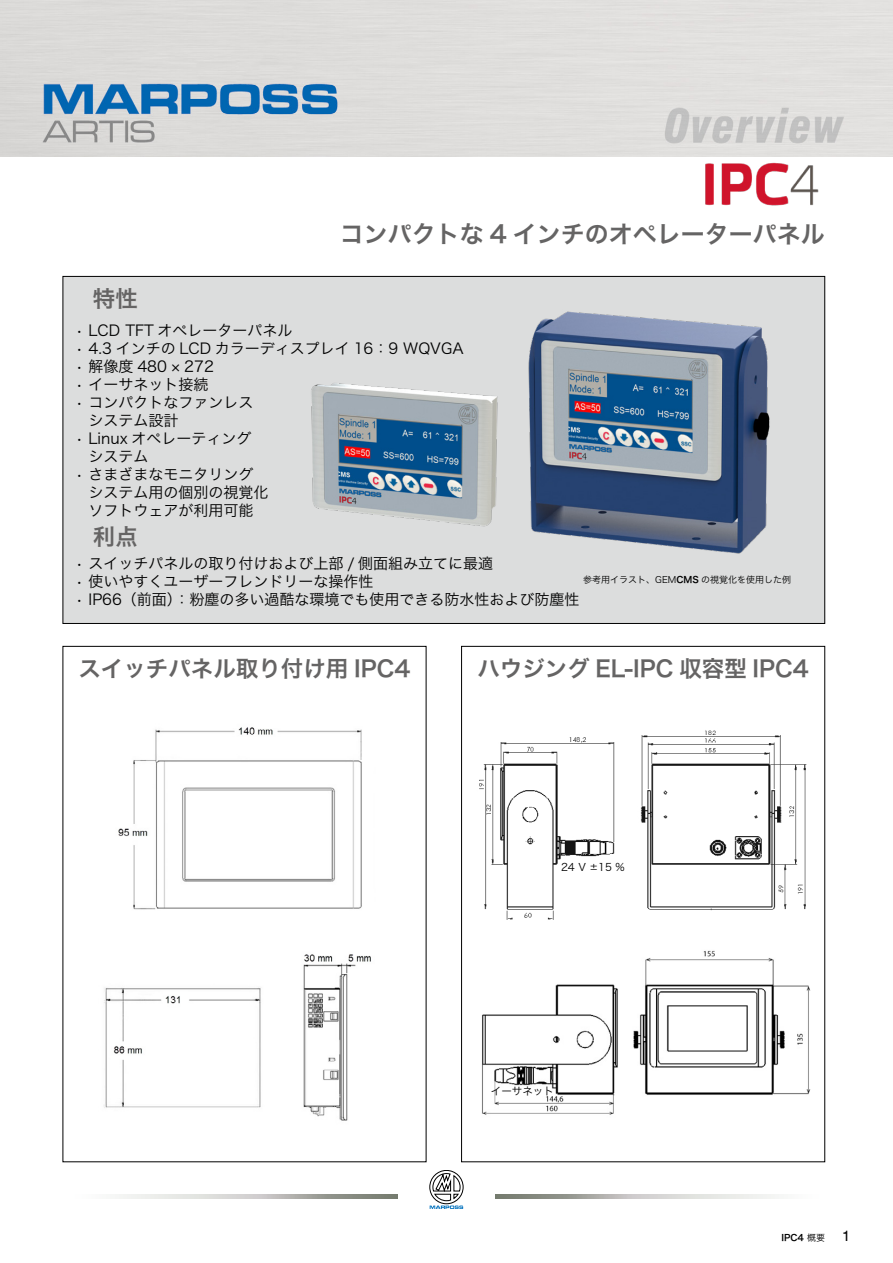
<style>
.page{position:relative;width:893px;height:1263px;background:#fff}
.page>*{position:absolute;margin:0;border:0;box-sizing:border-box;transform-origin:0 0}
.t1{font:24px "Hira Kaku Std W6";color:#656464}
.t2{font:22.5px "Hira Kaku Std W6";color:#656464}
.t3{font:15px/18px "Hira Kaku Std W3";color:#000}
.t4{font:10.5px "Hira Kaku Std W3";color:#000}
.t5{font:9px "Hira Kaku Std W3";color:#000}
.t6{font:9px "Hira Kaku Std W6";color:#000}
.s1{font-family:"Hira Kaku Std W6"}
.s2{font-family:"Swiss 721 BT"}
.s3{font-family:"Hira Kaku Std W3"}
.s4{font-family:"Swiss 721 BT";font-size:15px}
</style>
<div class="page">
<img style="left:0;top:0;width:893px;height:157px">
<svg style="left:119px;top:1194px;width:279px;height:5px"></svg>
<svg style="left:495px;top:1194px;width:280px;height:5px"></svg>
<svg style="left:429px;top:1170px;width:34px;height:39px"></svg>
<img style="left:705px;top:162px;width:114px;height:44px">
<div style="left:63px;top:276px;width:762px;height:347px;background:#dcdddd"></div>
<img style="left:482px;top:950px;width:329px;height:165px">
<img style="left:104px;top:954px;width:267px;height:167px">
<img style="left:118px;top:727px;width:244px;height:183px">
<img style="left:311px;top:311px;width:459px;height:243px">
<img style="left:479px;top:730px;width:328px;height:190px">
<h1 class="t1" style="left:340px;top:215px;width:487px">コンパクトな 4 インチのオペレーターパネル</h1>
<h2 class="t2" style="left:93px;top:281px;width:46px">特性</h2>
<p class="t3" style="left:76px;top:321px;width:218px">• LCD TFT オペレーターパネル</p>
<p class="t3" style="left:76px;top:339px;width:389px">• 4.3 インチの LCD カラーディスプレイ 16：9 WQVGA</p>
<p class="t3" style="left:76px;top:357px;width:140px">• 解像度 480 × 272</p>
<p class="t3" style="left:76px;top:375px;width:134px">• イーサネット接続</p>
<p class="t3" style="left:89px;top:393px;width:167px;text-indent:-13px">• コンパクトなファンレスシステム設計</p>
<p class="t3" style="left:89px;top:429px;width:164px;text-indent:-13px">• Linux オペレーティングシステム</p>
<p class="t3" style="left:89px;top:465px;width:182px;text-indent:-13px">• さまざまなモニタリングシステム用の個別の視覚化ソフトウェアが利用可能</p>
<h2 class="t2" style="left:93px;top:519px;width:46px">利点</h2>
<p class="t3" style="left:76px;top:555px;width:419px">• スイッチパネルの取り付けおよび上部 / 側面組み立てに最適</p>
<p class="t3" style="left:76px;top:573px;width:299px">• 使いやすくユーザーフレンドリーな操作性</p>
<p class="t3" style="left:76px;top:591px;width:505px">• IP66（前面）：粉塵の多い過酷な環境でも使用できる防水性および防塵性</p>
<p class="t5" style="left:583px;top:572px;width:209px">参考用イラスト、GEM<span class="s1">CMS</span> の視覚化を使用した例</p>
<h2 class="t2" style="left:78px;top:651px;width:334px">スイッチパネル取り付け用 IPC4</h2>
<h2 class="t2" style="left:477px;top:651px;width:333px">ハウジング EL-IPC 収容型 IPC4</h2>
<p class="t4" style="left:561px;top:859px;width:65px">24 V <span class="s2">±</span>15 %</p>
<p class="t4" style="left:491px;top:1083px;width:64px">イーサネット</p>
<p class="t6" style="left:781px;top:1231px;width:71px">IPC4 <span class="s3">概要</span> <span class="s4">1</span></p>
</div>
